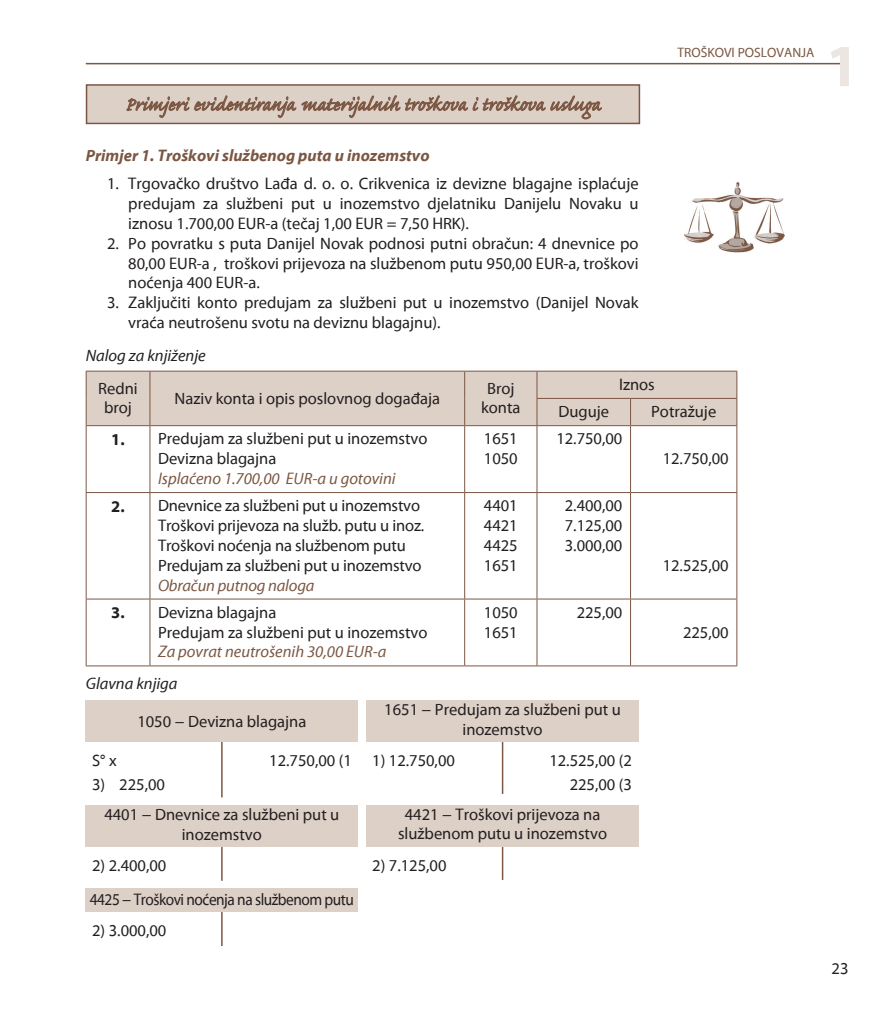
<style>
.page{position:relative;width:895px;height:1019px;background:#fff}
.page>*{position:absolute;margin:0;border:0;box-sizing:border-box;transform-origin:0 0}
.t1{font:700 60px "FS Myriad Pro";color:#ece5e1}
.t2{font:24px "Caflisch Script Pro";color:#7b5743}
.Uvlaka_tab{font:16.5px/19.8px "FS Myriad Pro";color:#231f20;text-align:center}
.Tekst{font:16.5px/19.8px "FS Myriad Pro";color:#231f20;text-align:center}
.Tekst-2{font:italic 16.5px "FS Myriad Pro";color:#7b5743}
.primjer-italic{font:italic 700 16.5px "FS Myriad Pro";color:#7b5743}
.Uvlaka_tab-2{font:16.5px "FS Myriad Pro";letter-spacing:-.03em;color:#231f20;scale:.93 1}
.Tekst-3{font:italic 16.5px "FS Myriad Pro";color:#231f20}
.Tekst-4{font:700 16.5px "FS Myriad Pro";color:#231f20}
.t3{font:13.5px "FS Myriad Pro";color:#7b5743}
</style>
<div class="page">
<hr style="left:86px;top:63px;width:760px;height:1px;background:#7b5743">
<div style="left:86px;top:84px;width:554px;height:40px;background:#ddd0c7;border:2px solid #7b5743"></div>
<svg style="left:126px;top:95px;width:476px;height:28px"></svg>
<svg style="left:87px;top:426px;width:649px;height:239px"></svg>
<div style="left:86px;top:371px;width:651px;height:54px;background:#ddd0c7"></div>
<hr style="left:86px;top:426px;width:1px;height:66px;background:#7b5743">
<hr style="left:86px;top:425px;width:64px;height:1px;background:#7b5743">
<hr style="left:150px;top:426px;width:1px;height:66px;background:#7b5743">
<hr style="left:150px;top:425px;width:315px;height:1px;background:#7b5743">
<hr style="left:464px;top:426px;width:1px;height:66px;background:#7b5743">
<hr style="left:465px;top:425px;width:72px;height:1px;background:#7b5743">
<hr style="left:536px;top:426px;width:1px;height:66px;background:#7b5743">
<hr style="left:537px;top:425px;width:93px;height:1px;background:#7b5743">
<hr style="left:630px;top:425px;width:107px;height:1px;background:#7b5743">
<hr style="left:630px;top:426px;width:1px;height:66px;background:#7b5743">
<hr style="left:736px;top:426px;width:1px;height:66px;background:#7b5743">
<hr style="left:86px;top:493px;width:1px;height:106px;background:#7b5743">
<hr style="left:86px;top:599px;width:1px;height:66px;background:#7b5743">
<hr style="left:86px;top:492px;width:64px;height:1px;background:#7b5743">
<hr style="left:86px;top:599px;width:64px;height:1px;background:#7b5743">
<hr style="left:86px;top:665px;width:64px;height:1px;background:#7b5743">
<hr style="left:150px;top:493px;width:1px;height:106px;background:#7b5743">
<hr style="left:150px;top:599px;width:1px;height:66px;background:#7b5743">
<hr style="left:150px;top:492px;width:315px;height:1px;background:#7b5743">
<hr style="left:150px;top:599px;width:315px;height:1px;background:#7b5743">
<hr style="left:150px;top:665px;width:315px;height:1px;background:#7b5743">
<hr style="left:464px;top:493px;width:1px;height:106px;background:#7b5743">
<hr style="left:464px;top:599px;width:1px;height:66px;background:#7b5743">
<hr style="left:465px;top:492px;width:72px;height:1px;background:#7b5743">
<hr style="left:465px;top:599px;width:72px;height:1px;background:#7b5743">
<hr style="left:465px;top:665px;width:72px;height:1px;background:#7b5743">
<hr style="left:536px;top:493px;width:1px;height:106px;background:#7b5743">
<hr style="left:536px;top:599px;width:1px;height:66px;background:#7b5743">
<hr style="left:537px;top:492px;width:93px;height:1px;background:#7b5743">
<hr style="left:630px;top:492px;width:107px;height:1px;background:#7b5743">
<hr style="left:630px;top:493px;width:1px;height:106px;background:#7b5743">
<hr style="left:736px;top:493px;width:1px;height:106px;background:#7b5743">
<hr style="left:630px;top:599px;width:1px;height:66px;background:#7b5743">
<hr style="left:736px;top:599px;width:1px;height:66px;background:#7b5743">
<hr style="left:537px;top:599px;width:93px;height:1px;background:#7b5743">
<hr style="left:630px;top:599px;width:107px;height:1px;background:#7b5743">
<hr style="left:537px;top:665px;width:93px;height:1px;background:#7b5743">
<hr style="left:630px;top:665px;width:107px;height:1px;background:#7b5743">
<hr style="left:221px;top:740px;width:2px;height:57px;background:#7b5743">
<hr style="left:502px;top:740px;width:1px;height:54px;background:#7b5743">
<div style="left:86px;top:700px;width:272px;height:41px;background:#ddd0c7"></div>
<div style="left:366px;top:700px;width:273px;height:41px;background:#ddd0c7"></div>
<hr style="left:221px;top:845px;width:2px;height:36px;background:#7b5743">
<hr style="left:502px;top:845px;width:1px;height:35px;background:#7b5743">
<div style="left:86px;top:805px;width:272px;height:41px;background:#ddd0c7"></div>
<div style="left:366px;top:805px;width:273px;height:41px;background:#ddd0c7"></div>
<hr style="left:221px;top:910px;width:2px;height:36px;background:#7b5743">
<div style="left:86px;top:888px;width:272px;height:23px;background:#ddd0c7"></div>
<img style="left:684px;top:182px;width:101px;height:71px">
<p class="t3" style="left:677px;top:45px;width:138px">TROŠKOVI POSLOVANJA</p>
<h1 class="t1" style="left:826px;top:32px;width:35px">1</h1>
<p class="t2" style="left:125px;top:92px;width:477px">Primjeri evidentiranja materijalnih troškova i troškova usluga</p>
<p class="primjer-italic" style="left:86px;top:146px;width:345px">Primjer 1. Troškovi službenog puta u inozemstvo</p>
<p class="Uvlaka_tab" style="left:128px;top:174px;width:512px;text-align:justify;text-indent:-21px">1. Trgovačko društvo Lađa d. o. o. Crikvenica iz devizne blagajne isplaćuje predujam za službeni put u inozemstvo djelatniku Danijelu Novaku u iznosu 1.700,00 EUR-a (tečaj 1,00 EUR = 7,50 HRK).</p>
<p class="Uvlaka_tab" style="left:128px;top:234px;width:512px;text-align:justify;text-indent:-21px">2. Po povratku s puta Danijel Novak podnosi putni obračun: 4 dnevnice po 80,00 EUR-a , troškovi prijevoza na službenom putu 950,00 EUR-a, troškovi noćenja 400 EUR-a.</p>
<p class="Uvlaka_tab" style="left:128px;top:293px;width:512px;text-align:left;text-indent:-21px">3. Zaključiti konto predujam za službeni put u inozemstvo (Danijel Novak vraća neutrošenu svotu na deviznu blagajnu).</p>
<p class="Tekst-3" style="left:86px;top:346px;width:121px">Nalog za knjiženje</p>
<p class="Tekst" style="left:98px;top:378px;width:41px">Redni</p>
<p class="Tekst" style="left:104px;top:398px;width:29px">broj</p>
<p class="Tekst" style="left:175px;top:388px;width:267px">Naziv konta i opis poslovnog događaja</p>
<p class="Tekst" style="left:481px;top:378px;width:41px">Broj konta</p>
<p class="Tekst" style="left:619px;top:375px;width:37px">Iznos</p>
<p class="Tekst" style="left:558px;top:402px;width:52px">Duguje</p>
<p class="Tekst" style="left:651px;top:402px;width:67px">Potražuje</p>
<p class="Tekst-4" style="left:111px;top:430px;width:15px">1.</p>
<p class="Tekst" style="left:158px;top:429px;width:271px">Predujam za službeni put u inozemstvo</p>
<p class="Tekst" style="left:158px;top:449px;width:120px">Devizna blagajna</p>
<p class="Tekst-2" style="left:158px;top:470px;width:239px">Isplaćeno 1.700,00 EUR-a u gotovini</p>
<p class="Tekst-4" style="left:111px;top:497px;width:15px">2.</p>
<p class="Tekst" style="left:158px;top:496px;width:264px">Dnevnice za službeni put u inozemstvo</p>
<p class="Tekst" style="left:158px;top:516px;width:268px">Troškovi prijevoza na služb. putu u inoz.</p>
<p class="Tekst" style="left:158px;top:536px;width:249px">Troškovi noćenja na službenom putu</p>
<p class="Tekst" style="left:158px;top:556px;width:265px">Predujam za službeni put u inozemstvo</p>
<p class="Tekst-2" style="left:158px;top:576px;width:158px">Obračun putnog naloga</p>
<p class="Tekst-4" style="left:111px;top:603px;width:15px">3.</p>
<p class="Tekst" style="left:158px;top:603px;width:120px">Devizna blagajna</p>
<p class="Tekst" style="left:158px;top:622px;width:271px">Predujam za službeni put u inozemstvo</p>
<p class="Tekst-2" style="left:158px;top:643px;width:230px">Za povrat neutrošenih 30,00 EUR-a</p>
<p class="Tekst" style="left:484px;top:429px;width:35px">1651</p>
<p class="Tekst" style="left:484px;top:449px;width:35px">1050</p>
<p class="Tekst" style="left:556px;top:429px;width:68px">12.750,00</p>
<p class="Tekst" style="left:484px;top:496px;width:35px">4401</p>
<p class="Tekst" style="left:484px;top:516px;width:35px">4421</p>
<p class="Tekst" style="left:484px;top:536px;width:35px">4425</p>
<p class="Tekst" style="left:484px;top:556px;width:35px">1651</p>
<p class="Tekst" style="left:565px;top:496px;width:59px">2.400,00</p>
<p class="Tekst" style="left:565px;top:516px;width:59px">7.125,00</p>
<p class="Tekst" style="left:565px;top:536px;width:59px">3.000,00</p>
<p class="Tekst" style="left:484px;top:603px;width:35px">1050</p>
<p class="Tekst" style="left:484px;top:622px;width:35px">1651</p>
<p class="Tekst" style="left:577px;top:603px;width:47px">225,00</p>
<p class="Tekst-3" style="left:86px;top:674px;width:93px">Glavna knjiga</p>
<p class="Uvlaka_tab" style="left:137px;top:712px;width:170px">1050 – Devizna blagajna</p>
<p class="Uvlaka_tab" style="left:92px;top:751px;width:26px">S° x</p>
<p class="Uvlaka_tab" style="left:92px;top:775px;width:74px">3) 225,00</p>
<p class="Uvlaka_tab" style="left:384px;top:700px;width:238px">1651 – Predujam za službeni put u inozemstvo</p>
<p class="Uvlaka_tab" style="left:269px;top:751px;width:187px">12.750,00 (1 1) 12.750,00</p>
<p class="Uvlaka_tab" style="left:549px;top:749px;width:84px;line-height:24px;text-align:right">12.525,00 (2<br>225,00 (3</p>
<p class="Uvlaka_tab" style="left:398px;top:804px;width:210px">4421 – Troškovi prijevoza na službenom putu u inozemstvo</p>
<p class="Uvlaka_tab" style="left:104px;top:805px;width:237px">4401 – Dnevnice za službeni put u inozemstvo</p>
<p class="Uvlaka_tab" style="left:92px;top:855px;width:76px">2) 2.400,00</p>
<p class="Uvlaka_tab" style="left:372px;top:855px;width:76px">2) 7.125,00</p>
<p class="Uvlaka_tab-2" style="left:90px;top:890px;width:286px">4425 – Troškovi noćenja na službenom putu</p>
<p class="Uvlaka_tab" style="left:92px;top:920px;width:76px">2) 3.000,00</p>
<p class="Tekst" style="left:663px;top:449px;width:68px">12.750,00</p>
<p class="Tekst" style="left:663px;top:556px;width:68px">12.525,00</p>
<p class="Tekst" style="left:683px;top:622px;width:47px">225,00</p>
<p class="Uvlaka_tab" style="left:831px;top:958px;width:18px">23</p>
</div>
